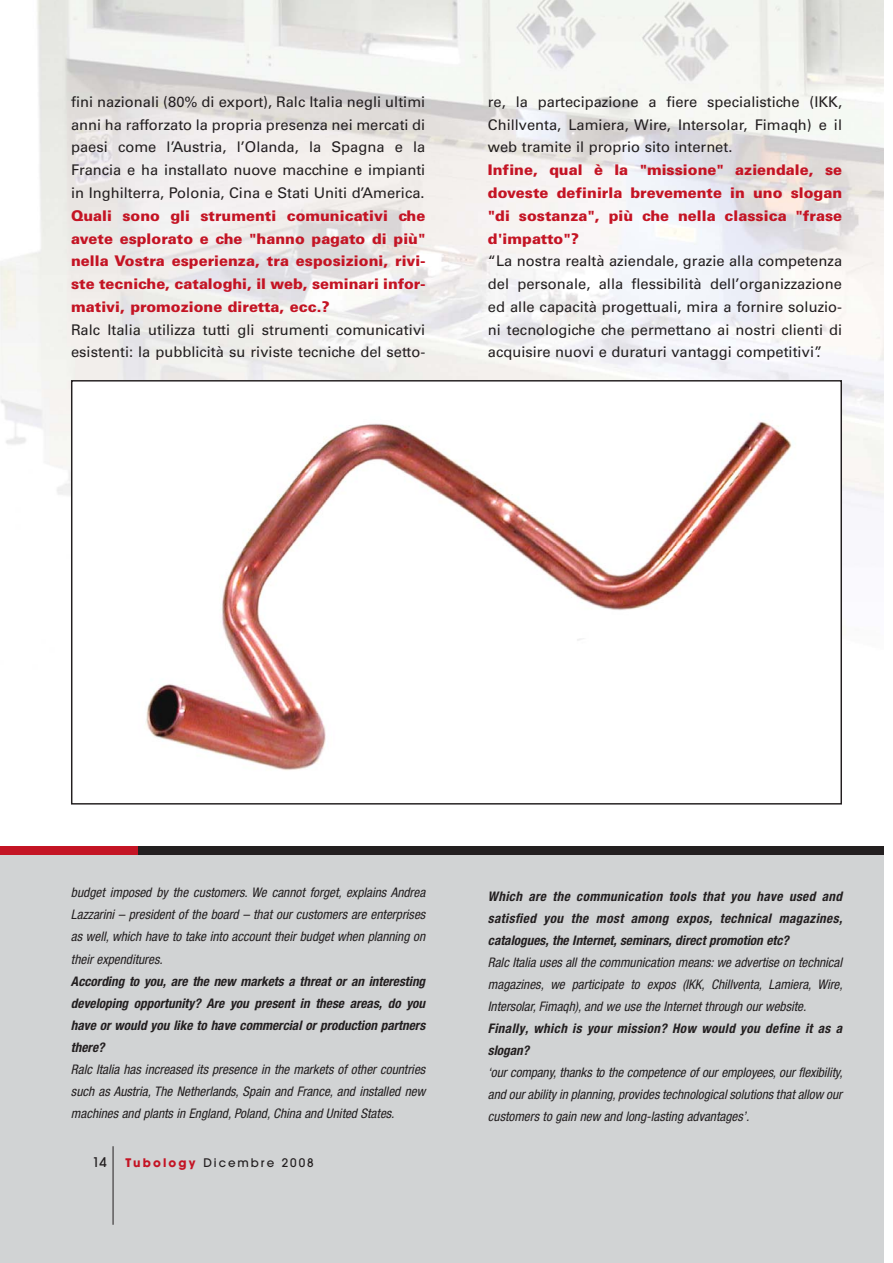
<style>
.page{position:relative;width:893px;height:1263px;background:#fff}
.page>*{position:absolute;margin:0;border:0;box-sizing:border-box;transform-origin:0 0}
.t1{font:14.7px/22.8px "Univers";color:#231f20;text-align:justify}
.t2{font:900 14.7px/22.8px "Univers";color:#c41424;text-align:justify}
.t3{font:italic condensed 13.2px/22px "Helvetica Neue";color:#231f20;text-align:justify}
.t4{font:italic 700 condensed 13.2px/22px "Helvetica Neue";color:#231f20;text-align:justify}
.t5{font:500 13.2px "Avant Garde";color:#231f20}
.t6{font:500 11.7px "Avant Garde";letter-spacing:.165em;color:#231f20}
.s1{font-weight:700;color:#c41424}
</style>
<div class="page">
<img style="left:0;top:0;width:884px;height:635px">
<div style="left:0;top:846px;width:884px;height:417px;background:#d1d3d4"></div>
<div style="left:9px;top:846px;width:875px;height:9px;background:#231f20"></div>
<div style="left:0;top:846px;width:138px;height:9px;background:#c41424"></div>
<hr style="left:113px;top:1146px;width:1px;height:79px;background:#231f20">
<div style="left:72px;top:381px;width:769px;height:423px;background:#fff"></div>
<img style="left:146px;top:421px;width:646px;height:350px">
<p class="t1" style="left:71px;top:92px;width:356px">fini nazionali (80% di export), Ralc Italia negli ultimi anni ha rafforzato la propria presenza nei mercati di paesi come l’Austria, l’Olanda, la Spagna e la Francia e ha installato nuove macchine e impianti in Inghilterra, Polonia, Cina e Stati Uniti d’America.</p>
<p class="t2" style="left:71px;top:205px;width:356px">Quali sono gli strumenti comunicativi che avete esplorato e che "hanno pagato di più" nella Vostra esperienza, tra esposizioni, rivi&shy;ste tecniche, cataloghi, il web, seminari infor&shy;mativi, promozione diretta, ecc.?</p>
<p class="t1" style="left:71px;top:319px;width:356px">Ralc Italia utilizza tutti gli strumenti comunicativi esistenti: la pubblicità su riviste tecniche del setto-</p>
<p class="t1" style="left:488px;top:92px;width:356px">re, la partecipazione a fiere specialistiche (IKK, Chillventa, Lamiera, Wire, Intersolar, Fimaqh) e il web tramite il proprio sito internet.</p>
<p class="t2" style="left:488px;top:160px;width:356px">Infine, qual è la "missione" aziendale, se doveste definirla brevemente in uno slogan "di sostanza", più che nella classica "frase d'impatto"?</p>
<p class="t1" style="left:488px;top:251px;width:356px">“La nostra realtà aziendale, grazie alla competenza del personale, alla flessibilità dell’organizzazione ed alle capacità progettuali, mira a fornire soluzio&shy;ni tecnologiche che permettano ai nostri clienti di acquisire nuovi e duraturi vantaggi competitivi”.</p>
<p class="t3" style="left:71px;top:883px;width:358px">budget imposed by the customers. We cannot forget, explains Andrea Lazzarini – president of the board – that our customers are enterprises as well,which have to take into account their budget when planning on their expenditures.</p>
<p class="t4" style="left:71px;top:971px;width:358px">According to you, are the new markets a threat or an interesting developing opportunity? Are you present in these areas, do you have or would you like to have commercial or production partners there?</p>
<p class="t3" style="left:71px;top:1059px;width:358px">Ralc Italia has increased its presence in the markets of other countries such as Austria, The Netherlands, Spain and France, and installed new machines and plants in England,Poland,China and United States.</p>
<p class="t5" style="left:92px;top:1157px;width:16px">14</p>
<p class="t6" style="left:126px;top:1158px;width:190px"><span class="s1">Tubology</span> Dicembre 2008</p>
<p class="t4" style="left:488px;top:886px;width:358px">Which are the communication tools that you have used and satisfied you the most among expos, technical magazines, catalogues, the Internet, seminars, direct promotion etc?</p>
<p class="t3" style="left:488px;top:952px;width:359px">Ralc Italia uses all the communication means:we advertise on technical magazines, we participate to expos (IKK, Chillventa, Lamiera, Wire, Intersolar,Fimaqh),and we use the Internet through our website.</p>
<p class="t4" style="left:488px;top:1018px;width:358px">Finally, which is your mission? How would you define it as a slogan?</p>
<p class="t3" style="left:488px;top:1062px;width:359px">‘our company,thanks to the competence of our employees,our flexibility, and ourability in planning,provides technologicalsolutions that allow our customers to gain new and long-lasting advantages’.</p>
</div>
